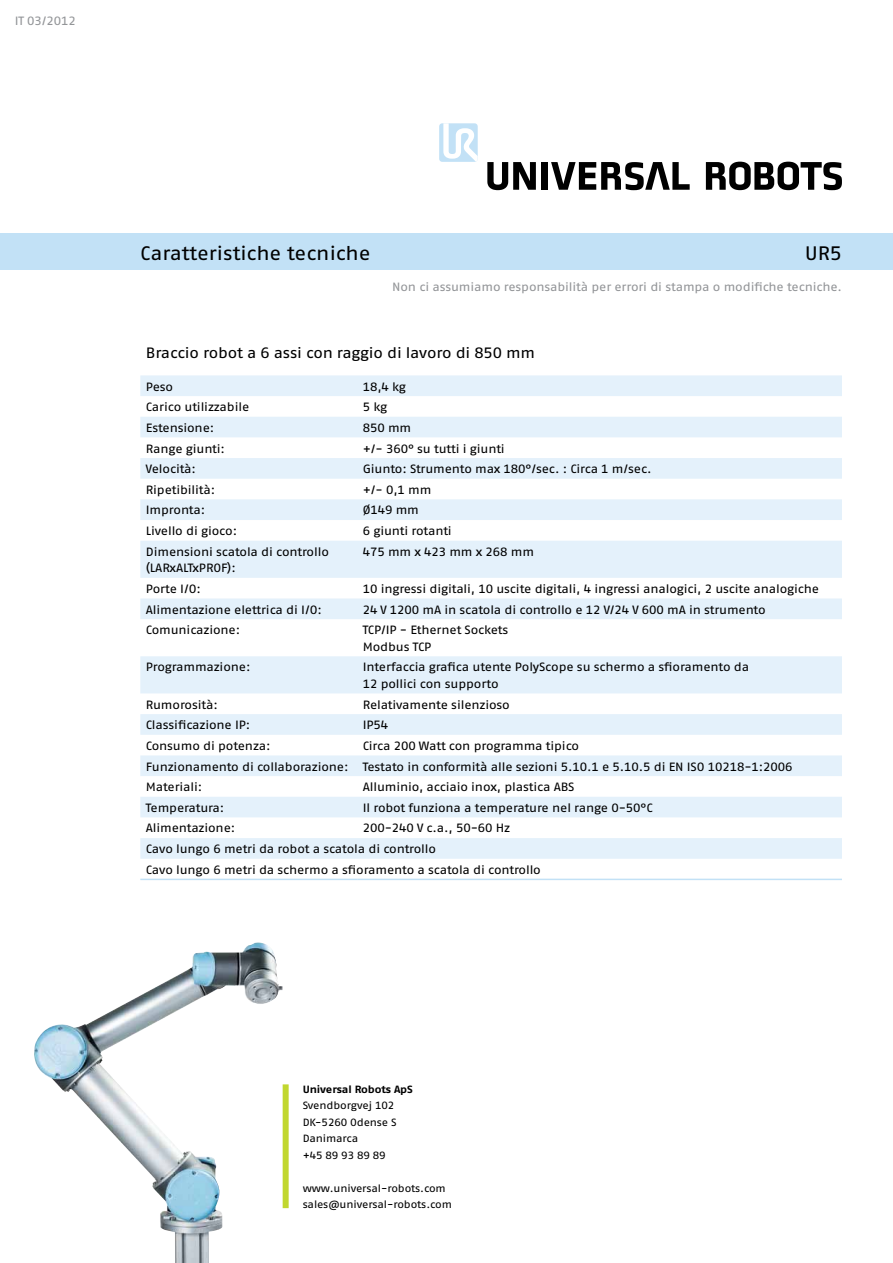
<style>
.page{position:relative;width:893px;height:1263px;background:#fff}
.page>*{position:absolute;margin:0;border:0;box-sizing:border-box;transform-origin:0 0}
.t1{font:19.5px "Fago Ex Regular Tf";color:#000}
.t2{font:15px "Fago Ex Regular Tf";letter-spacing:-.01em;color:#000}
.t3{font:12px/20.7px "Fago Ex Regular Tf";letter-spacing:-.01em;color:#000}
.t4{font:12px "Fago Ex Regular Tf";letter-spacing:-.01em;color:#939598}
.t5{font:10.5px/16.5px "Fago Ex Regular Tf";letter-spacing:-.015em;color:#000}
.t6{font:700 10.5px "Fago Ex";letter-spacing:-.01em;color:#000}
</style>
<div class="page">
<div style="left:0;top:234px;width:893px;height:36px;background:#c2e1f6"></div>
<svg style="left:140px;top:375px;width:702px;height:484px;fill:#e4f1fb"></svg>
<hr style="left:140px;top:879px;width:217px;height:1px;background:#c2e1f6">
<hr style="left:357px;top:879px;width:485px;height:1px;background:#c2e1f6">
<div style="left:283px;top:1084px;width:6px;height:124px;background:#c1d72f"></div>
<svg style="left:487px;top:162px;width:49px;height:28px"></svg>
<div style="left:541px;top:162px;width:6px;height:28px;background:#000"></div>
<div style="left:439px;top:123px;width:39px;height:39px;background:#c2e1f6;border-radius:3px"></div>
<svg style="left:443px;top:123px;width:35px;height:39px"></svg>
<svg style="left:551px;top:162px;width:139px;height:28px"></svg>
<svg style="left:706px;top:162px;width:136px;height:28px"></svg>
<img style="left:34px;top:942px;width:249px;height:321px">
<p class="t4" style="left:15px;top:13px;width:62px">IT 03/2012</p>
<h1 class="t1" style="left:140px;top:241px;width:232px">Caratteristiche tecniche</h1>
<h1 class="t1" style="left:805px;top:241px;width:38px">UR5</h1>
<p class="t4" style="left:392px;top:280px;width:451px">Non ci assumiamo responsabilità per errori di stampa o modifiche tecniche.</p>
<p class="t2" style="left:146px;top:344px;width:391px">Braccio robot a 6 assi con raggio di lavoro di 850 mm</p>
<p class="t3" style="left:146px;top:376px;width:29px">Peso</p>
<p class="t3" style="left:363px;top:376px;width:45px">18,4 kg</p>
<p class="t3" style="left:146px;top:396px;width:105px">Carico utilizzabile</p>
<p class="t3" style="left:363px;top:396px;width:26px">5 kg</p>
<p class="t3" style="left:146px;top:417px;width:70px">Estensione:</p>
<p class="t3" style="left:363px;top:417px;width:50px">850 mm</p>
<p class="t3" style="left:146px;top:438px;width:81px">Range giunti:</p>
<p class="t3" style="left:363px;top:438px;width:144px">+/- 360° su tutti i giunti</p>
<p class="t3" style="left:146px;top:458px;width:52px">Velocità:</p>
<p class="t3" style="left:363px;top:458px;width:290px">Giunto: Strumento max 180°/sec. : Circa 1 m/sec.</p>
<p class="t3" style="left:146px;top:479px;width:71px">Ripetibilità:</p>
<p class="t3" style="left:363px;top:479px;width:70px">+/- 0,1 mm</p>
<p class="t3" style="left:146px;top:500px;width:61px">Impronta:</p>
<p class="t3" style="left:363px;top:500px;width:58px">Ø149 mm</p>
<p class="t3" style="left:146px;top:520px;width:93px">Livello di gioco:</p>
<p class="t3" style="left:363px;top:520px;width:91px">6 giunti rotanti</p>
<p class="t3" style="left:146px;top:543px;width:185px;line-height:16.5px">Dimensioni scatola di controllo (LARxALTxPROF):</p>
<p class="t3" style="left:363px;top:541px;width:173px">475 mm x 423 mm x 268 mm</p>
<p class="t3" style="left:146px;top:578px;width:57px">Porte I/O:</p>
<p class="t3" style="left:363px;top:578px;width:458px">10 ingressi digitali, 10 uscite digitali, 4 ingressi analogici, 2 uscite analogiche</p>
<p class="t3" style="left:146px;top:599px;width:177px">Alimentazione elettrica di I/O:</p>
<p class="t3" style="left:363px;top:599px;width:405px">24 V 1200 mA in scatola di controllo e 12 V/24 V 600 mA in strumento</p>
<p class="t3" style="left:146px;top:619px;width:96px">Comunicazione:</p>
<p class="t3" style="left:363px;top:621px;width:147px;line-height:16.5px">TCP/IP - Ethernet Sockets<br>Modbus TCP</p>
<p class="t3" style="left:146px;top:657px;width:106px">Programmazione:</p>
<p class="t3" style="left:363px;top:659px;width:388px;line-height:16.5px">Interfaccia grafica utente PolyScope su schermo a sfioramento da<br>12 pollici con supporto</p>
<p class="t3" style="left:146px;top:694px;width:74px">Rumorosità:</p>
<p class="t3" style="left:363px;top:694px;width:149px">Relativamente silenzioso</p>
<p class="t3" style="left:146px;top:714px;width:106px">Classificazione IP:</p>
<p class="t3" style="left:363px;top:714px;width:27px">IP54</p>
<p class="t3" style="left:146px;top:735px;width:126px">Consumo di potenza:</p>
<p class="t3" style="left:146px;top:735px;width:648px;text-indent:217px">Circa 200 Watt con programma tipico<br>Funzionamento di collaborazione: Testato in conformità alle sezioni 5.10.1 e 5.10.5 di EN ISO 10218-1:2006<br>Materiali:</p>
<p class="t3" style="left:363px;top:776px;width:213px">Alluminio, acciaio inox, plastica ABS</p>
<p class="t3" style="left:146px;top:797px;width:80px">Temperatura:</p>
<p class="t3" style="left:363px;top:797px;width:291px">Il robot funziona a temperature nel range 0-50°C</p>
<p class="t3" style="left:146px;top:818px;width:91px">Alimentazione:</p>
<p class="t3" style="left:146px;top:818px;width:397px;text-indent:217px">200-240 V c.a., 50-60 Hz<br>Cavo lungo 6 metri da robot a scatola di controllo<br>Cavo lungo 6 metri da schermo a sfioramento a scatola di controllo</p>
<p class="t6" style="left:303px;top:1083px;width:112px">Universal Robots ApS</p>
<p class="t5" style="left:303px;top:1097px;width:95px">Svendborgvej 102<br>DK-5260 Odense S<br>Danimarca<br>+45 89 93 89 89</p>
<p class="t5" style="left:303px;top:1179px;width:151px">www.universal-robots.com sales@universal-robots.com</p>
</div>
